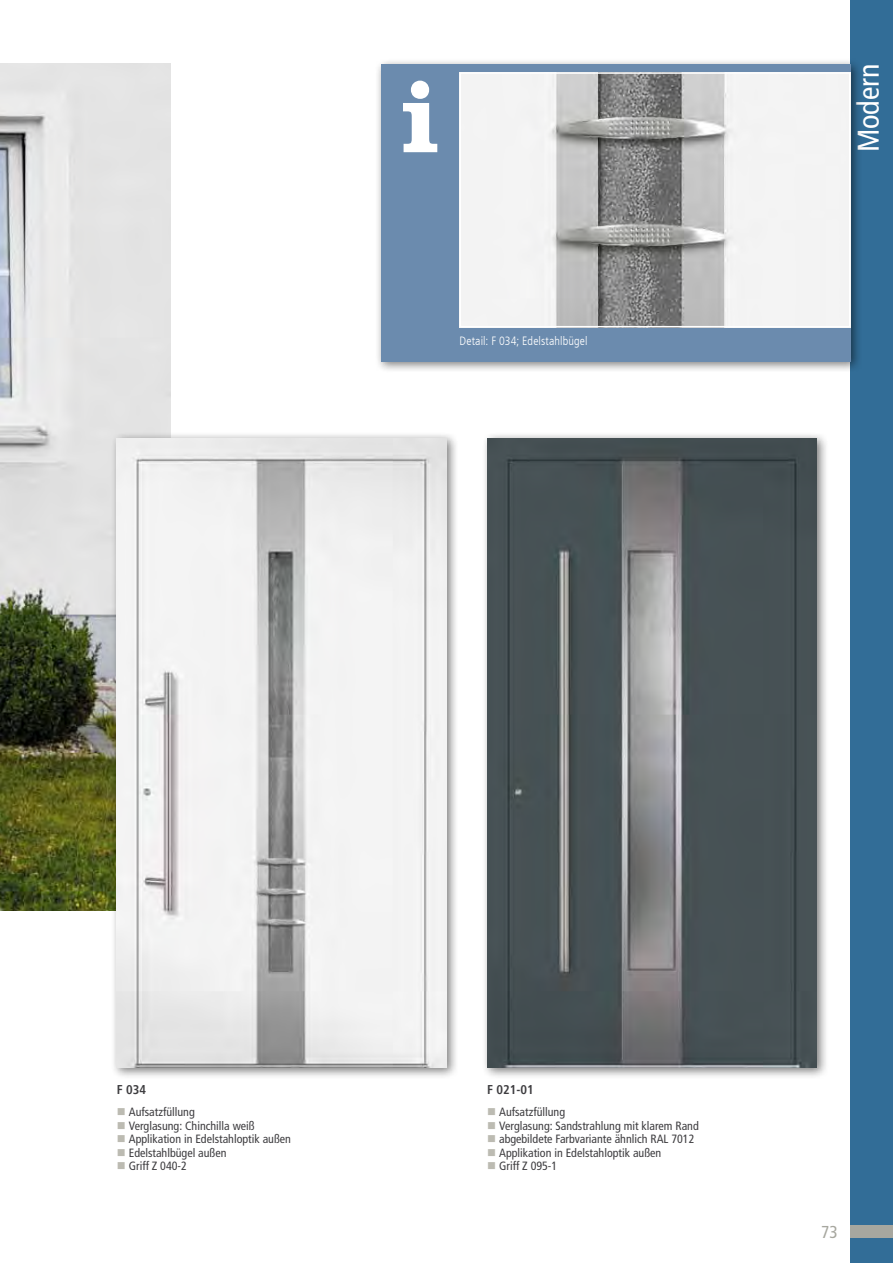
<style>
.page{position:relative;width:893px;height:1263px;background:#fff}
.page>*{position:absolute;margin:0;border:0;box-sizing:border-box;transform-origin:0 0}
.t1{font:700 105px "Clarendon";color:#fff}
.t2{font:condensed 30px "Frutiger LT";color:#fff}
.t3{font:condensed 17.25px "Frutiger LT";color:#a7a79f}
.t4{font:700 condensed 12.75px "Frutiger LT";color:#3e3d40}
.t5{font:condensed 12px/13.5px "Frutiger LT";color:#3e3d40}
.t6{font:300 condensed 12px "Frutiger LT";letter-spacing:.01em;color:#fff}
</style>
<div class="page">
<div style="left:850px;top:0;width:43px;height:1263px;background:#326d97"></div>
<div style="left:850px;top:1225px;width:43px;height:12px;background:#a7a79f"></div>
<img style="left:0;top:64px;width:170px;height:846px">
<div style="left:110px;top:431px;width:348px;height:648px;background:#000;opacity:.5"></div>
<img style="left:117px;top:438px;width:329px;height:629px">
<div style="left:481px;top:431px;width:347px;height:648px;background:#000;opacity:.5"></div>
<img style="left:487px;top:438px;width:330px;height:629px">
<div style="left:374px;top:58px;width:488px;height:315px;background:#000;opacity:.5"></div>
<div style="left:381px;top:64px;width:469px;height:297px;background:#6b8bae"></div>
<img style="left:463px;top:75px;width:384px;height:249px">
<div style="left:460px;top:72px;width:390px;height:255px;border:2px solid #fff"></div>
<h1 class="t1" style="left:400px;top:54px;width:42px">i</h1>
<p class="t6" style="left:460px;top:334px;width:129px">Detail: F 034; Edelstahlbügel</p>
<h2 class="t2" style="left:851px;top:152px;width:90px;rotate:-90deg">Modern</h2>
<p class="t4" style="left:117px;top:1082px;width:31px">F 034</p>
<p class="t5" style="left:129px;top:1105px;width:164px">Aufsatzfüllung<br>Verglasung: Chinchilla weiß<br>Applikation in Edelstahloptik außen<br>Edelstahlbügel außen<br>Griff Z 040-2</p>
<p class="t4" style="left:487px;top:1082px;width:48px">F 021-01</p>
<p class="t5" style="left:499px;top:1105px;width:201px">Aufsatzfüllung<br>Verglasung: Sandstrahlung mit klarem Rand abgebildete Farbvariante ähnlich RAL 7012<br>Applikation in Edelstahloptik außen<br>Griff Z 095-1</p>
<h3 class="t3" style="left:821px;top:1221px;width:18px">73</h3>
</div>
